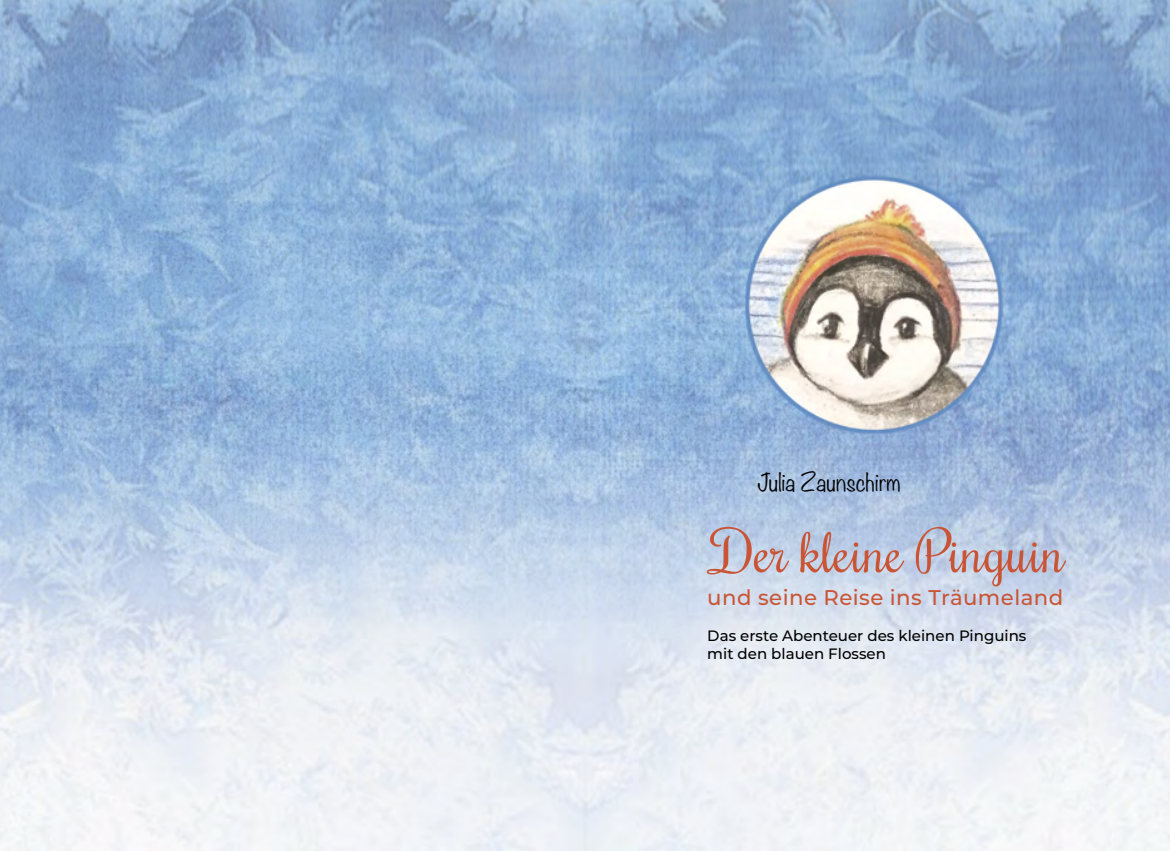
<style>
.page{position:relative;width:1170px;height:851px;background:#fff}
.page>*{position:absolute;margin:0;border:0;box-sizing:border-box;transform-origin:0 0}
.t1{font:55.62px "Rochester";color:#c95536}
.t2{font:300 21.88px "Noteworthy";color:#000}
.t3{font:500 21.25px "Montserrat";letter-spacing:.02em;color:#c95536}
.t4{font:500 15px/18px "Montserrat";color:#000}
</style>
<div class="page">
<img style="left:0;top:0;width:1169px;height:850px">
<h2 class="t2" style="left:757px;top:463px;width:145px">Julia Zaunschirm</h2>
<h1 class="t1" style="left:712px;top:515px;width:354px">Der kleine Pinguin</h1>
<h3 class="t3" style="left:707px;top:582px;width:357px">und seine Reise ins Träumeland</h3>
<p class="t4" style="left:707px;top:626px;width:320px">Das erste Abenteuer des kleinen Pinguins mit den blauen Flossen</p>
</div>
